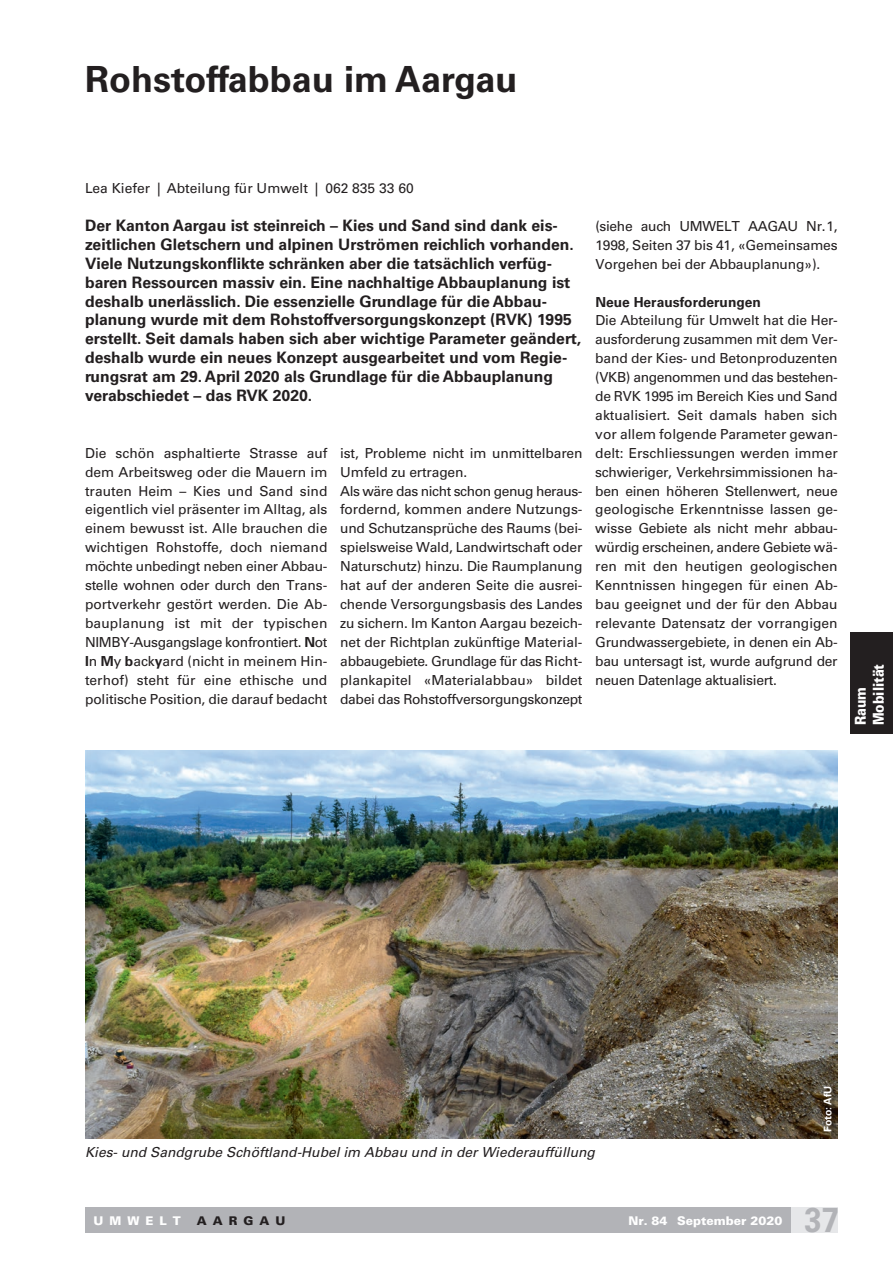
<style>
.page{position:relative;width:893px;height:1263px;background:#fff}
.page>*{position:absolute;margin:0;border:0;box-sizing:border-box;transform-origin:0 0}
.t1{font:700 36px "Univers LT Std";color:#231f20}
.t2{font:700 34.5px "Univers LT Std";color:#b2b3b7;scale:.9 1}
.t3{font:700 15.75px/18.9px "Univers LT Std";color:#231f20}
.t4{font:900 15px/18px "Univers LT Std";color:#fff;scale:.85 1}
.t5{font:13.8px/18.9px "Univers LT Std";letter-spacing:-.01em;color:#231f20;text-align:justify}
.t6{font:italic 13.8px "Univers LT Std";color:#231f20}
.t7{font:700 13.8px "Univers LT Std";color:#231f20}
.t8{font:900 12px "Univers LT Std";color:#fff}
.t9{font:900 12px "Univers LT Std";letter-spacing:.5em;color:#231f20}
.t10{font:700 10.5px "Univers LT Std";color:#fff}
.s1{font-weight:700}
</style>
<div class="page">
<div style="left:85px;top:1207px;width:706px;height:26px;background:#b2b3b7"></div>
<div style="left:791px;top:1207px;width:47px;height:26px;background:#e6e7e9"></div>
<div style="left:850px;top:633px;width:43px;height:101px;background:#231f20"></div>
<img style="left:85px;top:750px;width:753px;height:388px">
<div style="left:822px;top:1085px;width:16px;height:53px;background:#231f20;opacity:.75"></div>
<h1 class="t1" style="left:85px;top:58px;width:434px">Rohstoffabbau im Aargau</h1>
<p class="t5" style="left:85px;top:179px;width:330px">Lea Kiefer | Abteilung für Umwelt | 062 835 33 60</p>
<p class="t3" style="left:85px;top:216px;width:498px">Der Kanton Aargau ist steinreich – Kies und Sand sind dank eis&shy;zeitlichen Gletschern und alpinen Urströmen reichlich vorhanden.<br>Viele Nutzungskonflikte schränken aber die tatsächlich verfüg&shy;baren Ressourcen massiv ein. Eine nachhaltige Abbauplanung ist deshalb unerlässlich. Die essenzielle Grundlage für die Abbau&shy;planung wurde mit dem Rohstoffversorgungskonzept (RVK) 1995 erstellt. Seit damals haben sich aber wichtige Parameter geändert, deshalb wurde ein neues Konzept ausgearbeitet und vom Regie&shy;rungsrat am 29. April 2020 als Grundlage für die Abbauplanung verabschiedet – das RVK 2020.</p>
<p class="t5" style="left:85px;top:443px;width:244px">Die schön asphaltierte Strasse auf dem Arbeitsweg oder die Mauern im trauten Heim – Kies und Sand sind eigentlich viel präsenter im Alltag, als einem bewusst ist. Alle brauchen die wichtigen Rohstoffe, doch niemand möchte unbedingt neben einer Abbau&shy;stelle wohnen oder durch den Trans&shy;portverkehr gestört werden. Die Ab&shy;bauplanung ist mit der typischen NIMBY-Ausgangslage konfrontiert. <span class="s1">N</span>ot <span class="s1">I</span>n <span class="s1">M</span>y <span class="s1">b</span>ack<span class="s1">y</span>ard (nicht in meinem Hin&shy;terhof) steht für eine ethische und politische Position, die darauf bedacht</p>
<p class="t5" style="left:340px;top:443px;width:244px;text-align:left">ist, Probleme nicht im unmittelbaren Umfeld zu ertragen.<br>Als wäre das nicht schon genug heraus&shy;fordernd, kommen andere Nutzungs&shy;und Schutzansprüche des Raums (bei&shy;spielsweise Wald, Landwirtschaft oder Naturschutz) hinzu. Die Raumplanung hat auf der anderen Seite die ausrei&shy;chende Versorgungsbasis des Landes zu sichern. Im Kanton Aargau bezeich&shy;net der Richtplan zukünftige Material&shy;abbaugebiete. Grundlage für das Richt&shy;plankapitel «Materialabbau» bildet dabei das Rohstoffversorgungskonzept</p>
<p class="t5" style="left:595px;top:217px;width:244px">(siehe auch UMWELT AAGAU Nr.1, 1998, Seiten 37 bis 41, «Gemeinsames Vorgehen bei der Abbauplanung»).</p>
<p class="t7" style="left:595px;top:294px;width:167px">Neue Herausforderungen</p>
<p class="t5" style="left:595px;top:311px;width:244px">Die Abteilung für Umwelt hat die Her&shy;ausforderung zusammen mit dem Ver&shy;band der Kies- und Betonproduzenten (VKB) angenommen und das bestehen&shy;de RVK 1995 im Bereich Kies und Sand aktualisiert. Seit damals haben sich vor allem folgende Parameter gewan&shy;delt: Erschliessungen werden immer schwieriger, Verkehrsimmissionen ha&shy;ben einen höheren Stellenwert, neue geologische Erkenntnisse lassen ge&shy;wisse Gebiete als nicht mehr abbau&shy;würdig erscheinen, andere Gebiete wä&shy;ren mit den heutigen geologischen Kenntnissen hingegen für einen Ab&shy;bau geeignet und der für den Abbau relevante Datensatz der vorrangigen Grundwassergebiete, in denen ein Ab&shy;bau untersagt ist, wurde aufgrund der neuen Datenlage aktualisiert.</p>
<p class="t4" style="left:851px;top:725px;width:74px;rotate:-90deg">Raum<br>Mobilität</p>
<p class="t6" style="left:85px;top:1144px;width:511px">Kies- und Sandgrube Schöftland-Hubel im Abbau und in der Wiederauffüllung</p>
<p class="t10" style="left:821px;top:1132px;width:48px;rotate:-90deg">Foto: AfU</p>
<p class="t8" style="left:94px;top:1213px;width:89px">UMWELT</p>
<p class="t9" style="left:197px;top:1213px;width:90px">AARGAU</p>
<p class="t8" style="left:628px;top:1213px;width:156px">Nr. 84 September 2020</p>
<h2 class="t2" style="left:804px;top:1200px;width:40px">37</h2>
</div>
